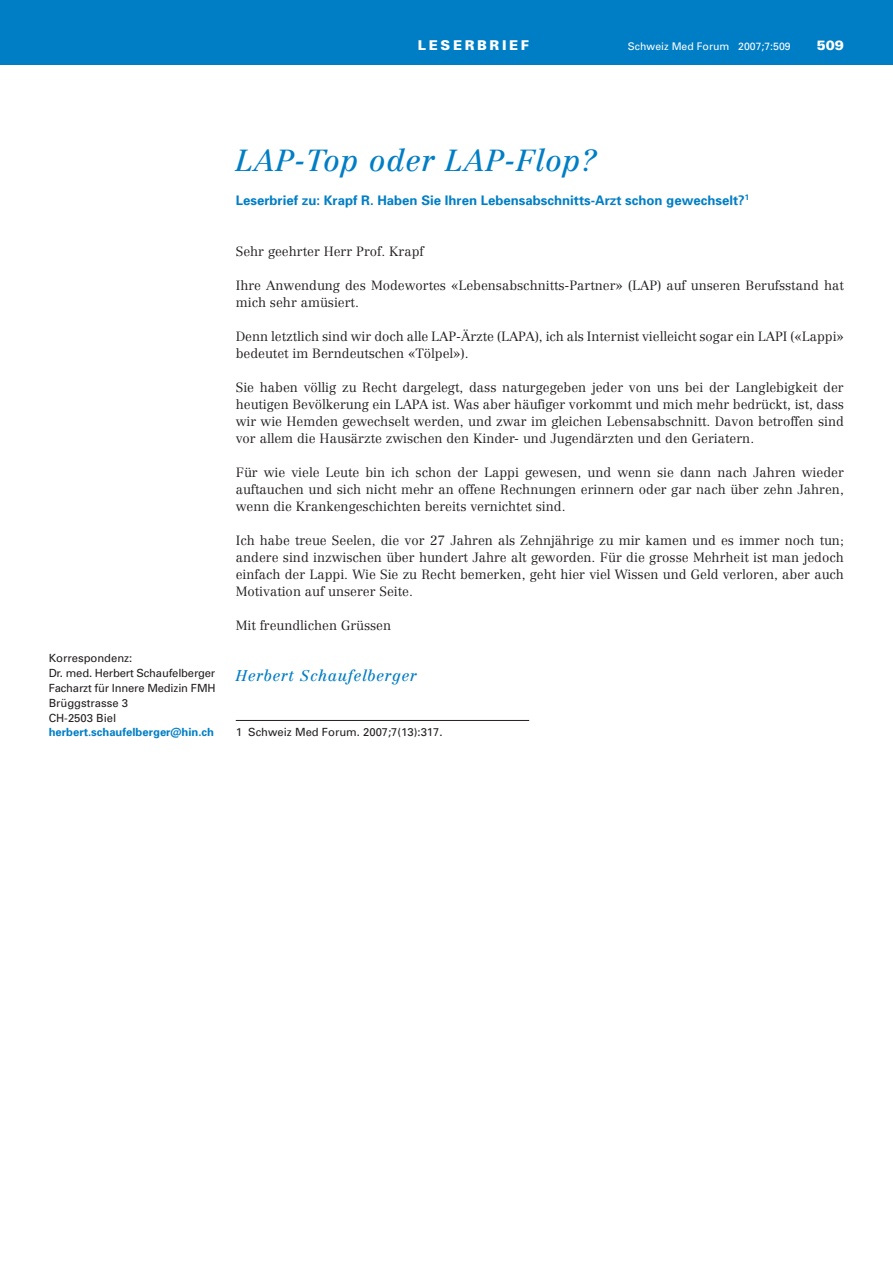
<style>
.page{position:relative;width:893px;height:1263px;background:#fff}
.page>*{position:absolute;margin:0;border:0;box-sizing:border-box;transform-origin:0 0}
.t1{font:italic 30px "Centennial";letter-spacing:.03em;color:#007ec5}
.t2{font:italic 15.3px "Centennial";letter-spacing:.04em;color:#007ec5}
.t3{font:900 13.5px "Univers";letter-spacing:.2em;color:#fff}
.t4{font:300 13.2px/17px "Centennial";color:#231f20;text-align:justify}
.t5{font:700 13.2px "Univers";color:#007ec5}
.t6{font:11.25px/14.9px "Univers";color:#231f20}
.t7{font:700 11.25px "Univers";color:#007ec5}
.t8{font:10.5px "Univers";color:#fff}
</style>
<div class="page">
<div style="left:0;top:0;width:893px;height:64px;background:#007ec5"></div>
<hr style="left:236px;top:720px;width:293px;height:1px;background:#231f20">
<p class="t3" style="left:418px;top:40px;width:113px">LESERBRIEF</p>
<p class="t8" style="left:628px;top:42px;width:164px">Schweiz Med Forum 2007;7:509</p>
<p class="t3" style="left:817px;top:40px;width:29px">509</p>
<h1 class="t1" style="left:236px;top:148px;width:363px">LAP-Top oder LAP-Flop?</h1>
<p class="t5" style="left:236px;top:195px;width:515px">Leserbrief zu: Krapf R. Haben Sie Ihren Lebensabschnitts-Arzt schon gewechselt?<sup>1</sup></p>
<p class="t4" style="left:236px;top:244px;width:189px">Sehr geehrter Herr Prof. Krapf</p>
<p class="t4" style="left:236px;top:278px;width:609px">Ihre Anwendung des Modewortes «Lebensabschnitts-Partner» (LAP) auf unseren Berufsstand hat mich sehr amüsiert.</p>
<p class="t4" style="left:236px;top:329px;width:610px">Denn letztlich sind wir doch alle LAP-Ärzte (LAPA), ich als Internist vielleicht sogar ein LAPI («Lappi» bedeutet im Berndeutschen «Tölpel»).</p>
<p class="t4" style="left:236px;top:380px;width:610px">Sie haben völlig zu Recht dargelegt, dass naturgegeben jeder von uns bei der Langlebigkeit der heutigen Bevölkerung ein LAPA ist. Was aber häufiger vorkommt und mich mehr bedrückt, ist, dass wir wie Hemden gewechselt werden, und zwar im gleichen Lebensabschnitt. Davon betroffen sind vor allem die Hausärzte zwischen den Kinder- und Jugendärzten und den Geriatern.</p>
<p class="t4" style="left:236px;top:465px;width:610px">Für wie viele Leute bin ich schon der Lappi gewesen, und wenn sie dann nach Jahren wieder auftauchen und sich nicht mehr an offene Rechnungen erinnern oder gar nach über zehn Jahren, wenn die Krankengeschichten bereits vernichtet sind.</p>
<p class="t4" style="left:236px;top:533px;width:610px">Ich habe treue Seelen, die vor 27 Jahren als Zehnjährige zu mir kamen und es immer noch tun; andere sind inzwischen über hundert Jahre alt geworden. Für die grosse Mehrheit ist man jedoch einfach der Lappi. Wie Sie zu Recht bemerken, geht hier viel Wissen und Geld verloren, aber auch Motivation auf unserer Seite.</p>
<p class="t4" style="left:236px;top:618px;width:157px">Mit freundlichen Grüssen</p>
<p class="t2" style="left:236px;top:669px;width:183px">Herbert Schaufelberger</p>
<p class="t6" style="left:49px;top:651px;width:168px">Korrespondenz:<br>Dr. med. Herbert Schaufelberger<br>Facharzt für Innere Medizin FMH<br>Brüggstrasse 3<br>CH-2503 Biel</p>
<p class="t7" style="left:49px;top:728px;width:167px">herbert.schaufelberger@hin.ch</p>
<p class="t6" style="left:236px;top:726px;width:208px">1 Schweiz Med Forum. 2007;7(13):317.</p>
</div>
